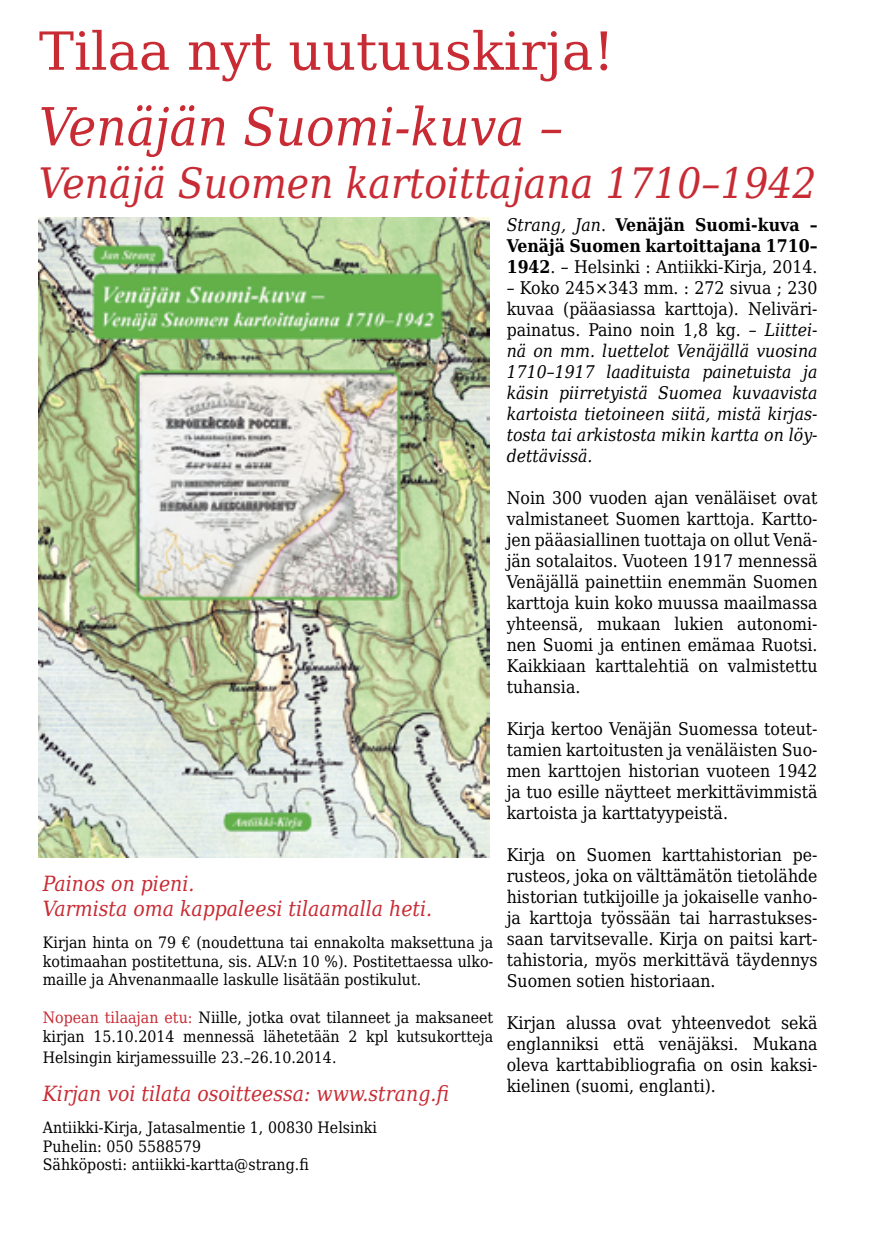
<style>
.page{position:relative;width:869px;height:1241px;background:#fff}
.page>*{position:absolute;margin:0;border:0;box-sizing:border-box;transform-origin:0 0}
.t1{font:52.5px/75.6px "DejaVu Serif";color:#c82b34}
.t2{font:italic 42px "DejaVu Serif Condensed";color:#c82b34}
.t3{font:italic 21px/25.2px "DejaVu Serif Condensed";color:#c82b34}
.t4{font:17.5px/21px "DejaVu Serif Condensed";color:#000;text-align:justify}
.t5{font:italic 17.5px/21px "DejaVu Serif Condensed";color:#000;text-align:justify}
.t6{font:700 17.5px/21px "DejaVu Serif Condensed";color:#000;text-align:justify}
.t7{font:15.75px/18.9px "DejaVu Serif Condensed";color:#000}
.s1{font-family:"DejaVu Serif Condensed";font-style:italic}
.s2{font-weight:400;font-style:italic}
.s3{font-weight:400}
.s4{font-style:normal}
.s5{color:#c82b34}
</style>
<div class="page">
<img style="left:39px;top:217px;width:450px;height:640px">
<p class="t1" style="left:39px;top:12px;width:576px">Tilaa nyt uutuuskirja!<br><span class="s1">Venäjän Suomi-kuva –</span></p>
<p class="t2" style="left:39px;top:151px;width:778px">Venäjä Suomen kartoittajana 1710–1942</p>
<p class="t6" style="left:506px;top:213px;width:312px"><span class="s2">Strang, Jan</span><span class="s3">.</span> Venäjän Suomi-kuva – Venäjä Suomen kartoittajana 1710– 1942<span class="s3">. – Helsinki : Antiikki-Kirja, 2014.</span></p>
<p class="t5" style="left:506px;top:276px;width:312px"><span class="s4">– Koko 245×343 mm. : 272 sivua ; 230 kuvaa (pääasiassa karttoja). Neliväri&shy;painatus. Paino noin 1,8 kg. –</span> Liittei&shy;nä on mm. luettelot Venäjällä vuosina 1710–1917 laadituista painetuista ja käsin piirretyistä Suomea kuvaavista kartoista tietoineen siitä, mistä kirjas&shy;tosta tai arkistosta mikin kartta on löy&shy;dettävissä.</p>
<p class="t4" style="left:506px;top:486px;width:312px">Noin 300 vuoden ajan venäläiset ovat valmistaneet Suomen karttoja. Kartto&shy;jen pääasiallinen tuottaja on ollut Venä&shy;jän sotalaitos. Vuoteen 1917 mennessä Venäjällä painettiin enemmän Suomen karttoja kuin koko muussa maailmassa yhteensä, mukaan lukien autonomi&shy;nen Suomi ja entinen emämaa Ruotsi.<br>Kaikkiaan karttalehtiä on valmistettu tuhansia.</p>
<p class="t4" style="left:506px;top:717px;width:312px">Kirja kertoo Venäjän Suomessa toteut&shy;tamien kartoitusten ja venäläisten Suo&shy;men karttojen historian vuoteen 1942 ja tuo esille näytteet merkittävimmistä kartoista ja karttatyypeistä.</p>
<p class="t4" style="left:506px;top:843px;width:312px">Kirja on Suomen karttahistorian pe&shy;rusteos, joka on välttämätön tietolähde historian tutkijoille ja jokaiselle vanho&shy;ja karttoja työssään tai harrastukses&shy;saan tarvitsevalle. Kirja on paitsi kart&shy;tahistoria, myös merkittävä täydennys Suomen sotien historiaan.</p>
<p class="t4" style="left:506px;top:1011px;width:312px">Kirjan alussa ovat yhteenvedot sekä englanniksi että venäjäksi. Mukana oleva karttabibliografia on osin kaksi&shy;kielinen (suomi, englanti).</p>
<p class="t3" style="left:43px;top:870px;width:391px">Painos on pieni.<br>Varmista oma kappaleesi tilaamalla heti.</p>
<p class="t7" style="left:43px;top:932px;width:451px;text-align:justify">Kirjan hinta on 79 € (noudettuna tai ennakolta maksettuna ja kotimaahan postitettuna, sis. ALV:n 10 %). Postitettaessa ulko&shy;maille ja Ahvenanmaalle laskulle lisätään postikulut.</p>
<p class="t7" style="left:43px;top:1007px;width:451px"><span class="s5">Nopean tilaajan etu:</span> Niille, jotka ovat tilanneet ja maksaneet kirjan 15.10.2014 mennessä lähetetään 2 kpl kutsukortteja</p>
<p class="t7" style="left:43px;top:1047px;width:295px">Helsingin kirjamessuille 23.–26.10.2014.</p>
<p class="t3" style="left:43px;top:1080px;width:408px">Kirjan voi tilata osoitteessa: www.strang.fi</p>
<p class="t7" style="left:43px;top:1116px;width:335px">Antiikki-Kirja, Jatasalmentie 1, 00830 Helsinki<br>Puhelin: 050 5588579<br>Sähköposti: antiikki-kartta@strang.fi</p>
</div>
